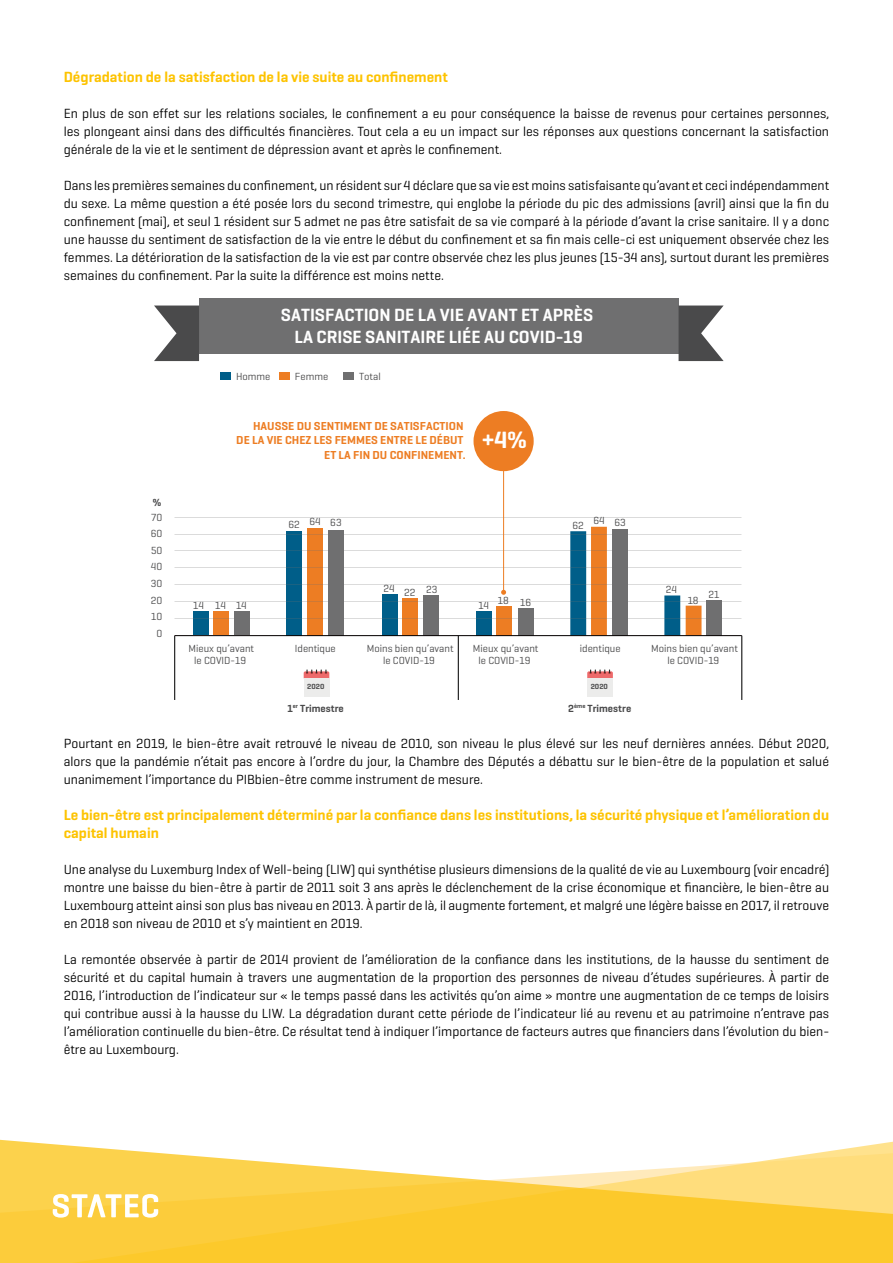
<style>
.page{position:relative;width:893px;height:1263px;background:#fff}
.page>*{position:absolute;margin:0;border:0;box-sizing:border-box;transform-origin:0 0}
.t1{font:600 24px "Geogrotesque";color:#fff}
.t2{font:600 18px/21.6px "Geogrotesque";color:#fff;text-align:center}
.t3{font:600 15px/18px "Geogrotesque";color:#fdc300}
.t4{font:13.5px/18px "Geogrotesque";color:#000;text-align:justify}
.t5{font:600 11.7px/14.1px "Geogrotesque";color:#ed7d23;text-align:right}
.t6{font:10.5px/12.6px "Geogrotesque";color:#4a4a4b;text-align:center}
.t7{font:600 10.5px "Geogrotesque";color:#4a4a4b}
.t8{font:600 7.5px "Geogrotesque";color:#4a4a4b}
</style>
<div class="page">
<svg style="left:0;top:1139px;width:893px;height:124px"></svg>
<svg style="left:53px;top:1194px;width:105px;height:23px"></svg>
<div style="left:199px;top:298px;width:480px;height:55px;background:#6f6f70"></div>
<svg style="left:154px;top:305px;width:45px;height:56px"></svg>
<svg style="left:679px;top:305px;width:45px;height:56px"></svg>
<div style="left:234px;top:611px;width:16px;height:24px;background:#6f6f70"></div>
<div style="left:213px;top:611px;width:16px;height:24px;background:#ed7d23"></div>
<div style="left:193px;top:611px;width:15px;height:24px;background:#005e89"></div>
<div style="left:286px;top:531px;width:16px;height:105px;background:#005e89"></div>
<div style="left:382px;top:594px;width:15px;height:42px;background:#005e89"></div>
<div style="left:476px;top:611px;width:16px;height:25px;background:#005e89"></div>
<div style="left:570px;top:531px;width:16px;height:105px;background:#005e89"></div>
<div style="left:664px;top:595px;width:16px;height:41px;background:#005e89"></div>
<div style="left:402px;top:598px;width:16px;height:38px;background:#ed7d23"></div>
<div style="left:496px;top:606px;width:16px;height:30px;background:#ed7d23"></div>
<div style="left:591px;top:527px;width:16px;height:109px;background:#ed7d23"></div>
<div style="left:686px;top:606px;width:15px;height:30px;background:#ed7d23"></div>
<div style="left:423px;top:595px;width:16px;height:41px;background:#6f6f70"></div>
<div style="left:518px;top:608px;width:16px;height:28px;background:#6f6f70"></div>
<div style="left:706px;top:600px;width:16px;height:36px;background:#6f6f70"></div>
<div style="left:612px;top:529px;width:16px;height:107px;background:#6f6f70"></div>
<div style="left:308px;top:528px;width:15px;height:108px;background:#ed7d23"></div>
<div style="left:328px;top:530px;width:16px;height:106px;background:#6f6f70"></div>
<hr style="left:175px;top:635px;width:567px;height:1px;background:#000">
<hr style="left:174px;top:636px;width:1px;height:64px;background:#000">
<hr style="left:458px;top:636px;width:1px;height:64px;background:#000">
<hr style="left:741px;top:636px;width:1px;height:64px;background:#000">
<div style="left:304px;top:678px;width:25px;height:19px;background:#ececeb"></div>
<svg style="left:304px;top:669px;width:25px;height:9px"></svg>
<div style="left:587px;top:678px;width:26px;height:19px;background:#ececeb"></div>
<svg style="left:587px;top:669px;width:26px;height:9px"></svg>
<div style="left:473px;top:411px;width:61px;height:60px;background:#ed7d23;border-radius:50%"></div>
<hr style="left:503px;top:461px;width:1px;height:130px;background:#ed7d23">
<svg style="left:501px;top:590px;width:5px;height:5px"></svg>
<div style="left:220px;top:372px;width:11px;height:8px;background:#005e89"></div>
<div style="left:279px;top:372px;width:10px;height:8px;background:#ed7d23"></div>
<div style="left:343px;top:372px;width:11px;height:8px;background:#6f6f70"></div>
<p class="t3" style="left:64px;top:68px;width:386px">Dégradation de la satisfaction de la vie suite au confinement</p>
<p class="t4" style="left:64px;top:104px;width:767px">En plus de son effet sur les relations sociales, le confinement a eu pour conséquence la baisse de revenus pour certaines personnes, les plongeant ainsi dans des difficultés financières. Tout cela a eu un impact sur les réponses aux questions concernant la satisfaction générale de la vie et le sentiment de dépression avant et après le confinement.</p>
<p class="t4" style="left:64px;top:176px;width:767px">Dans les premières semaines du confinement, un résident sur 4 déclare que sa vie est moins satisfaisante qu’avant et ceci indépendamment du sexe. La même question a été posée lors du second trimestre, qui englobe la période du pic des admissions (avril) ainsi que la fin du confinement (mai), et seul 1 résident sur 5 admet ne pas être satisfait de sa vie comparé à la période d’avant la crise sanitaire. Il y a donc une hausse du sentiment de satisfaction de la vie entre le début du confinement et sa fin mais celle-ci est uniquement observée chez les femmes. La détérioration de la satisfaction de la vie est par contre observée chez les plus jeunes (15-34 ans), surtout durant les premières semaines du confinement. Par la suite la différence est moins nette.</p>
<h2 class="t2" style="left:281px;top:304px;width:314px">SATISFACTION DE LA VIE AVANT ET APRÈS<br>LA CRISE SANITAIRE LIÉE AU COVID-19</h2>
<p class="t7" style="left:153px;top:496px;width:10px">%</p>
<p class="t6" style="left:151px;top:510px;width:13px">70</p>
<p class="t6" style="left:151px;top:527px;width:13px">60</p>
<p class="t6" style="left:151px;top:543px;width:13px">50</p>
<p class="t6" style="left:151px;top:560px;width:13px">40</p>
<p class="t6" style="left:151px;top:577px;width:13px">30</p>
<p class="t6" style="left:151px;top:593px;width:13px">20</p>
<p class="t6" style="left:151px;top:610px;width:13px">10</p>
<p class="t6" style="left:156px;top:626px;width:7px">0</p>
<p class="t6" style="left:236px;top:369px;width:36px">Homme</p>
<p class="t6" style="left:295px;top:369px;width:35px">Femme</p>
<p class="t6" style="left:359px;top:369px;width:23px">Total</p>
<p class="t5" style="left:236px;top:419px;width:231px">HAUSSE DU SENTIMENT DE SATISFACTION<br>DE LA VIE CHEZ LES FEMMES ENTRE LE DÉBUT<br>ET LA FIN DU CONFINEMENT.</p>
<h1 class="t1" style="left:482px;top:425px;width:46px">+4%</h1>
<p class="t6" style="left:193px;top:599px;width:55px">14 14 14</p>
<p class="t6" style="left:289px;top:516px;width:55px">62 64 63</p>
<p class="t6" style="left:593px;top:515px;width:34px">64 63</p>
<p class="t6" style="left:572px;top:519px;width:13px">62</p>
<p class="t6" style="left:383px;top:583px;width:55px">24 22 23</p>
<p class="t6" style="left:478px;top:599px;width:12px">14</p>
<p class="t6" style="left:498px;top:594px;width:35px">18 16</p>
<p class="t6" style="left:666px;top:583px;width:13px">24</p>
<p class="t6" style="left:688px;top:593px;width:12px">18</p>
<p class="t6" style="left:708px;top:588px;width:12px">21</p>
<p class="t6" style="left:188px;top:641px;width:67px">Mieux qu’avant le COVID-19</p>
<p class="t6" style="left:295px;top:641px;width:42px">Identique</p>
<p class="t6" style="left:367px;top:641px;width:88px">Moins bien qu’avant</p>
<p class="t6" style="left:580px;top:641px;width:42px">identique</p>
<p class="t6" style="left:473px;top:641px;width:67px">Mieux qu’avant le COVID-19</p>
<p class="t6" style="left:651px;top:641px;width:88px">Moins bien qu’avant le COVID-19</p>
<p class="t6" style="left:383px;top:654px;width:54px">le COVID-19</p>
<p class="t8" style="left:307px;top:682px;width:19px">2020</p>
<p class="t7" style="left:287px;top:702px;width:58px">1<sup>er</sup> Trimestre</p>
<p class="t8" style="left:591px;top:682px;width:19px">2020</p>
<p class="t7" style="left:568px;top:702px;width:64px">2<sup>ème</sup> Trimestre</p>
<p class="t4" style="left:64px;top:734px;width:767px">Pourtant en 2019, le bien-être avait retrouvé le niveau de 2010, son niveau le plus élevé sur les neuf dernières années. Début 2020, alors que la pandémie n’était pas encore à l’ordre du jour, la Chambre des Députés a débattu sur le bien-être de la population et salué unanimement l’importance du PIBbien-être comme instrument de mesure.</p>
<p class="t3" style="left:64px;top:806px;width:767px">Le bien-être est principalement déterminé par la confiance dans les institutions, la sécurité physique et l’amélioration du capital humain</p>
<p class="t4" style="left:64px;top:860px;width:767px">Une analyse du Luxemburg Index of Well-being (LIW) qui synthétise plusieurs dimensions de la qualité de vie au Luxembourg (voir encadré) montre une baisse du bien-être à partir de 2011 soit 3 ans après le déclenchement de la crise économique et financière, le bien-être au Luxembourg atteint ainsi son plus bas niveau en 2013. À partir de là, il augmente fortement, et malgré une légère baisse en 2017, il retrouve en 2018 son niveau de 2010 et s’y maintient en 2019.</p>
<p class="t4" style="left:64px;top:950px;width:767px">La remontée observée à partir de 2014 provient de l’amélioration de la confiance dans les institutions, de la hausse du sentiment de sécurité et du capital humain à travers une augmentation de la proportion des personnes de niveau d’études supérieures. À partir de 2016, l’introduction de l’indicateur sur « le temps passé dans les activités qu’on aime » montre une augmentation de ce temps de loisirs qui contribue aussi à la hausse du LIW. La dégradation durant cette période de l’indicateur lié au revenu et au patrimoine n’entrave pas l’amélioration continuelle du bien-être. Ce résultat tend à indiquer l’importance de facteurs autres que financiers dans l’évolution du bien&shy;être au Luxembourg.</p>
</div>
